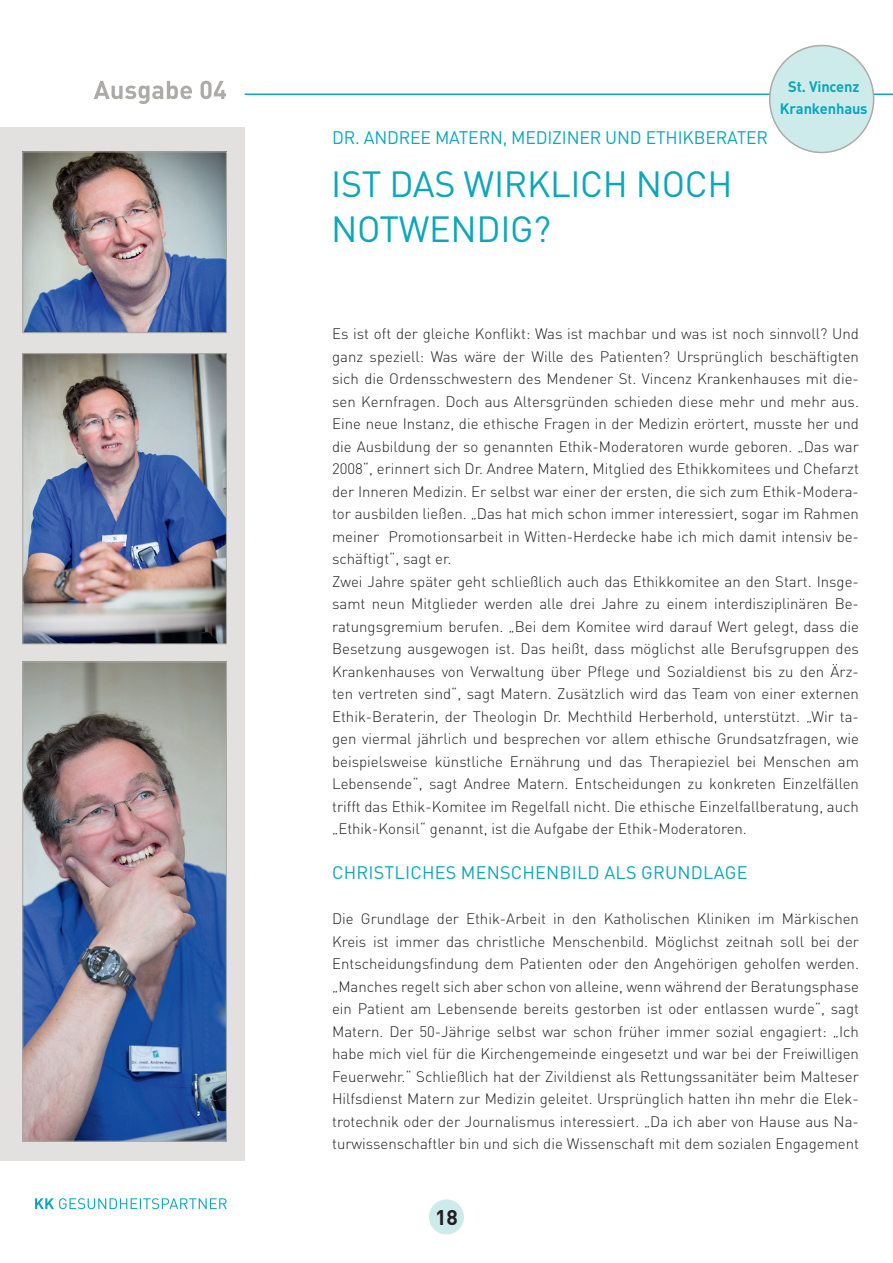
<style>
.page{position:relative;width:893px;height:1263px;background:#fff}
.page>*{position:absolute;margin:0;border:0;box-sizing:border-box;transform-origin:0 0}
.t1{font:36px/45px "DIN Pro";letter-spacing:-.01em;color:#0da6bb}
.t2{font:700 21px "DIN Pro";color:#231f20}
.t3{font:18px "DIN Pro";letter-spacing:-.005em;color:#0da6bb}
.t4{font:300 15px/22.5px "DIN Pro";color:#231f20}
.t5{font:700 15px/22.5px "DIN Pro";letter-spacing:-.01em;color:#0da6bb;text-align:center}
</style>
<div class="page">
<div style="left:429px;top:1199px;width:35px;height:35px;background:#ceebec;border-radius:50%"></div>
<hr style="left:245px;top:94px;width:648px;height:1px;background:#0da6bb">
<svg style="left:35px;top:1198px;width:192px;height:11px"></svg>
<svg style="left:94px;top:81px;width:132px;height:23px"></svg>
<div style="left:0;top:128px;width:245px;height:1033px;background:#e3e1df"></div>
<img style="left:24px;top:154px;width:201px;height:177px">
<div style="left:22px;top:152px;width:205px;height:181px;border:1px solid #acaba7"></div>
<img style="left:24px;top:664px;width:201px;height:476px">
<div style="left:22px;top:662px;width:205px;height:480px;border:1px solid #acaba7"></div>
<img style="left:24px;top:355px;width:201px;height:287px">
<div style="left:22px;top:353px;width:205px;height:291px;border:1px solid #acaba7"></div>
<div style="left:770px;top:46px;width:104px;height:106px;background:#ceebec;border-radius:50%"></div>
<div style="left:769px;top:45px;width:105px;height:108px;border:2px solid #acaba7;border-radius:50%"></div>
<p class="t3" style="left:332px;top:125px;width:437px">DR. ANDREE MATERN, MEDIZINER UND ETHIKBERATER</p>
<h1 class="t1" style="left:331px;top:160px;width:403px">IST DAS WIRKLICH NOCH<br>NOTWENDIG?</h1>
<p class="t5" style="left:780px;top:74px;width:89px">St. Vincenz<br>Krankenhaus</p>
<p class="t4" style="left:332px;top:322px;width:528px">Es ist oft der gleiche Konflikt: Was ist machbar und was ist noch sinnvoll? Und ganz speziell: Was wäre der Wille des Patienten? Ursprünglich beschäftigten sich die Ordensschwestern des Mendener St. Vincenz Krankenhauses mit die&shy;sen Kernfragen. Doch aus Altersgründen schieden diese mehr und mehr aus.<br>Eine neue Instanz, die ethische Fragen in der Medizin erörtert, musste her und die Ausbildung der so genannten Ethik-Moderatoren wurde geboren. „Das war 2008“, erinnert sich Dr. Andree Matern, Mitglied des Ethikkomitees und Chefarzt der Inneren Medizin. Er selbst war einer der ersten, die sich zum Ethik-Modera&shy;tor ausbilden ließen. „Das hat mich schon immer interessiert, sogar im Rahmen meiner Promotionsarbeit in Witten-Herdecke habe ich mich damit intensiv be&shy;schäftigt“, sagt er.<br>Zwei Jahre später geht schließlich auch das Ethikkomitee an den Start. Insge&shy;samt neun Mitglieder werden alle drei Jahre zu einem interdisziplinären Be&shy;ratungsgremium berufen. „Bei dem Komitee wird darauf Wert gelegt, dass die Besetzung ausgewogen ist. Das heißt, dass möglichst alle Berufsgruppen des Krankenhauses von Verwaltung über Pflege und Sozialdienst bis zu den Ärz&shy;ten vertreten sind“, sagt Matern. Zusätzlich wird das Team von einer externen Ethik-Beraterin, der Theologin Dr. Mechthild Herberhold, unterstützt. „Wir ta&shy;gen viermal jährlich und besprechen vor allem ethische Grundsatzfragen, wie beispielsweise künstliche Ernährung und das Therapieziel bei Menschen am Lebensende“, sagt Andree Matern. Entscheidungen zu konkreten Einzelfällen trifft das Ethik-Komitee im Regelfall nicht. Die ethische Einzelfallberatung, auch „Ethik-Konsil“ genannt, ist die Aufgabe der Ethik-Moderatoren.</p>
<p class="t3" style="left:332px;top:860px;width:417px">CHRISTLICHES MENSCHENBILD ALS GRUNDLAGE</p>
<p class="t4" style="left:332px;top:907px;width:528px;text-align:justify">Die Grundlage der Ethik-Arbeit in den Katholischen Kliniken im Märkischen Kreis ist immer das christliche Menschenbild. Möglichst zeitnah soll bei der Entscheidungsfindung dem Patienten oder den Angehörigen geholfen werden. „Manches regelt sich aber schon von alleine, wenn während der Beratungsphase ein Patient am Lebensende bereits gestorben ist oder entlassen wurde“, sagt Matern. Der 50-Jährige selbst war schon früher immer sozial engagiert: „Ich habe mich viel für die Kirchengemeinde eingesetzt und war bei der Freiwilligen Feuerwehr.“ Schließlich hat der Zivildienst als Rettungssanitäter beim Malteser Hilfsdienst Matern zur Medizin geleitet. Ursprünglich hatten ihn mehr die Elek&shy;trotechnik oder der Journalismus interessiert. „Da ich aber von Hause aus Na&shy;turwissenschaftler bin und sich die Wissenschaft mit dem sozialen Engagement</p>
<h2 class="t2" style="left:435px;top:1203px;width:24px">18</h2>
</div>
